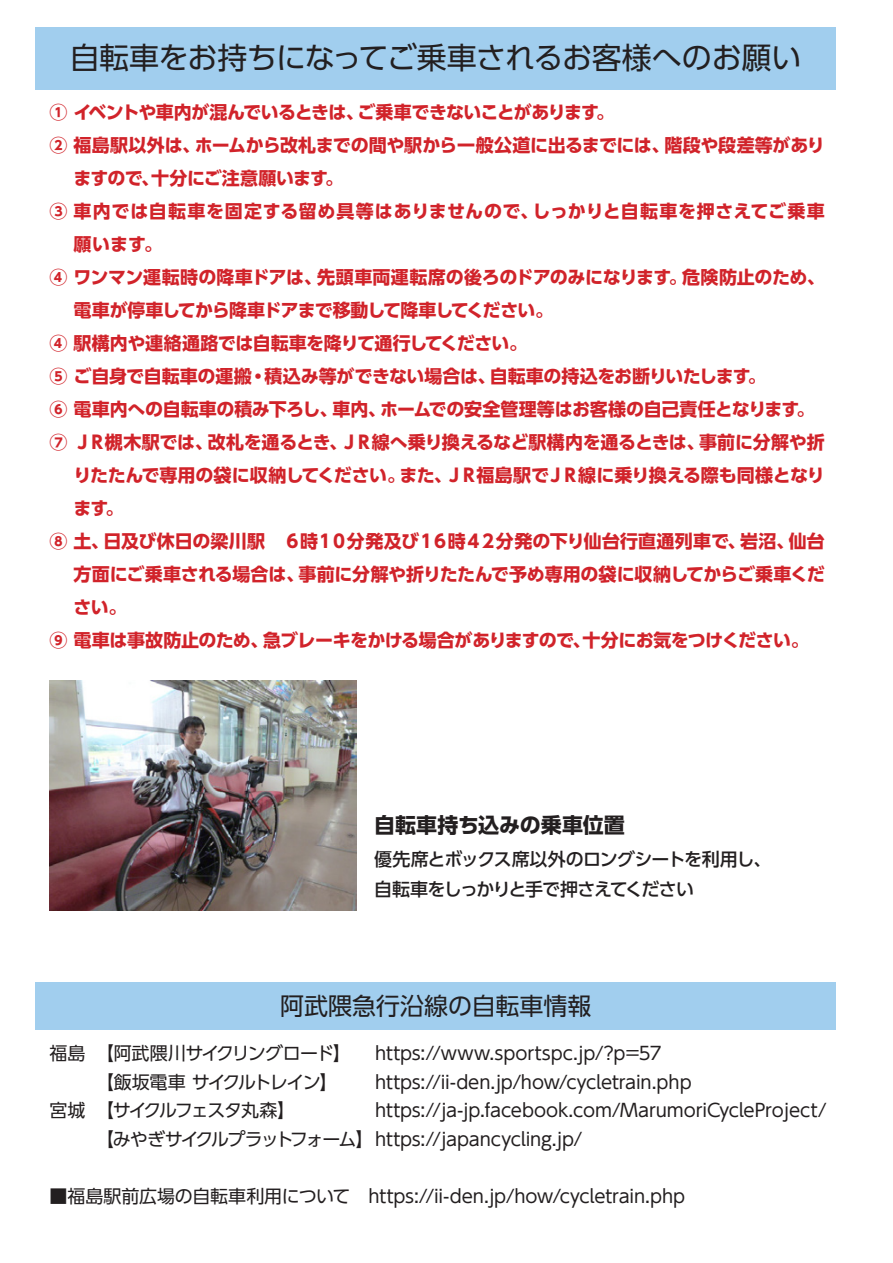
<style>
.page{position:relative;width:893px;height:1263px;background:#fff}
.page>*{position:absolute;margin:0;border:0;box-sizing:border-box;transform-origin:0 0}
.t1{font:30px "UD Shin Go Pro";letter-spacing:-.01em;color:#231f20}
.t2{font:24px "UD Shin Go Pro";color:#231f20}
.t3{font:700 21px "UD Shin Go Pro";letter-spacing:-.005em;color:#231f20}
.t4{font:700 18px "UD Shin Go Pro";letter-spacing:-.02em;color:#d1232a}
.t5{font:18px/28.5px "UD Shin Go Pro";letter-spacing:-.01em;color:#231f20}
.t6{font:700 18px "UD Shin Go Pro";letter-spacing:-.045em;color:#d1232a}
.t7{font:700 18px "UD Shin Go Pro";letter-spacing:.035em;color:#d1232a}
.t8{font:500 18px/30px "UD Shin Go Pro";letter-spacing:-.05em;color:#231f20}
.t9{font:18px "UD Shin Go Pro";letter-spacing:-.04em;color:#231f20}
.t10{font:18px "UD Shin Go Pro";letter-spacing:-.1em;color:#231f20}
.t11{font:18px "UD Shin Go Pro";letter-spacing:-.09em;color:#231f20}
</style>
<div class="page">
<div style="left:35px;top:27px;width:801px;height:62px;background:#a1ceee"></div>
<div style="left:35px;top:982px;width:801px;height:48px;background:#a1ceee"></div>
<img style="left:50px;top:680px;width:307px;height:231px">
<h1 class="t1" style="left:70px;top:33px;width:733px">自転車をお持ちになってご乗車されるお客様へのお願い</h1>
<p class="t6" style="left:50px;top:98px;width:566px">① イベントや車内が混んでいるときは、ご乗車できないことがあります。</p>
<p class="t4" style="left:50px;top:131px;width:777px">② 福島駅以外は、ホームから改札までの間や駅から一般公道に出るまでには、階段や段差等があり</p>
<p class="t4" style="left:74px;top:164px;width:271px">ますので、十分にご注意願います。</p>
<p class="t7" style="left:50px;top:197px;width:777px">③ 車内では自転車を固定する留め具等はありませんので、しっかりと自転車を押さえてご乗車</p>
<p class="t4" style="left:74px;top:230px;width:90px">願います。</p>
<p class="t4" style="left:50px;top:263px;width:777px">④ ワンマン運転時の降車ドアは、先頭車両運転席の後ろのドアのみになります。危険防止のため、</p>
<p class="t6" style="left:74px;top:296px;width:481px">電車が停車してから降車ドアまで移動して降車してください。</p>
<p class="t4" style="left:50px;top:329px;width:479px">④ 駅構内や連絡通路では自転車を降りて通行してください。</p>
<p class="t4" style="left:50px;top:362px;width:718px">⑤ ご自身で自転車の運搬・積込み等ができない場合は、自転車の持込をお断りいたします。</p>
<p class="t4" style="left:50px;top:395px;width:766px">⑥ 電車内への自転車の積み下ろし、車内、ホームでの安全管理等はお客様の自己責任となります。</p>
<p class="t4" style="left:50px;top:428px;width:777px">⑦ ＪＲ槻木駅では、改札を通るとき、ＪＲ線へ乗り換えるなど駅構内を通るときは、事前に分解や折</p>
<p class="t4" style="left:74px;top:461px;width:753px">りたたんで専用の袋に収納してください。また、ＪＲ福島駅でＪＲ線に乗り換える際も同様となり</p>
<p class="t4" style="left:74px;top:494px;width:52px">ます。</p>
<p class="t4" style="left:50px;top:527px;width:777px">⑧ 土、日及び休日の梁川駅　６時１０分発及び１６時４２分発の下り仙台行直通列車で、岩沼、仙台</p>
<p class="t4" style="left:74px;top:560px;width:753px">方面にご乗車される場合は、事前に分解や折りたたんで予め専用の袋に収納してからご乗車くだ</p>
<p class="t4" style="left:74px;top:593px;width:54px">さい。</p>
<p class="t4" style="left:50px;top:626px;width:761px">⑨ 電車は事故防止のため、急ブレーキをかける場合がありますので、十分にお気をつけください。</p>
<p class="t3" style="left:374px;top:807px;width:252px">自転車持ち込みの乗車位置</p>
<p class="t8" style="left:374px;top:844px;width:399px">優先席とボックス席以外のロングシートを利用し、自転車をしっかりと手で押さえてください</p>
<h2 class="t2" style="left:280px;top:986px;width:313px">阿武隈急行沿線の自転車情報</h2>
<p class="t9" style="left:50px;top:1039px;width:303px">福島 【阿武隈川サイクリングロード】</p>
<p class="t5" style="left:375px;top:1039px;width:288px">https://www.sportspc.jp/?p=57</p>
<p class="t10" style="left:96px;top:1067px;width:243px">【飯坂電車サイクルトレイン】</p>
<p class="t5" style="left:375px;top:1067px;width:318px">https://ii-den.jp/how/cycletrain.php</p>
<p class="t11" style="left:50px;top:1096px;width:247px">宮城 【サイクルフェスタ丸森】</p>
<p class="t5" style="left:96px;top:1096px;width:732px;text-indent:279px">https://ja-jp.facebook.com/MarumoriCycleProject/【みやぎサイクルプラットフォーム】 https://japancycling.jp/</p>
<p class="t5" style="left:50px;top:1181px;width:637px">■福島駅前広場の自転車利用について　https://ii-den.jp/how/cycletrain.php</p>
</div>
